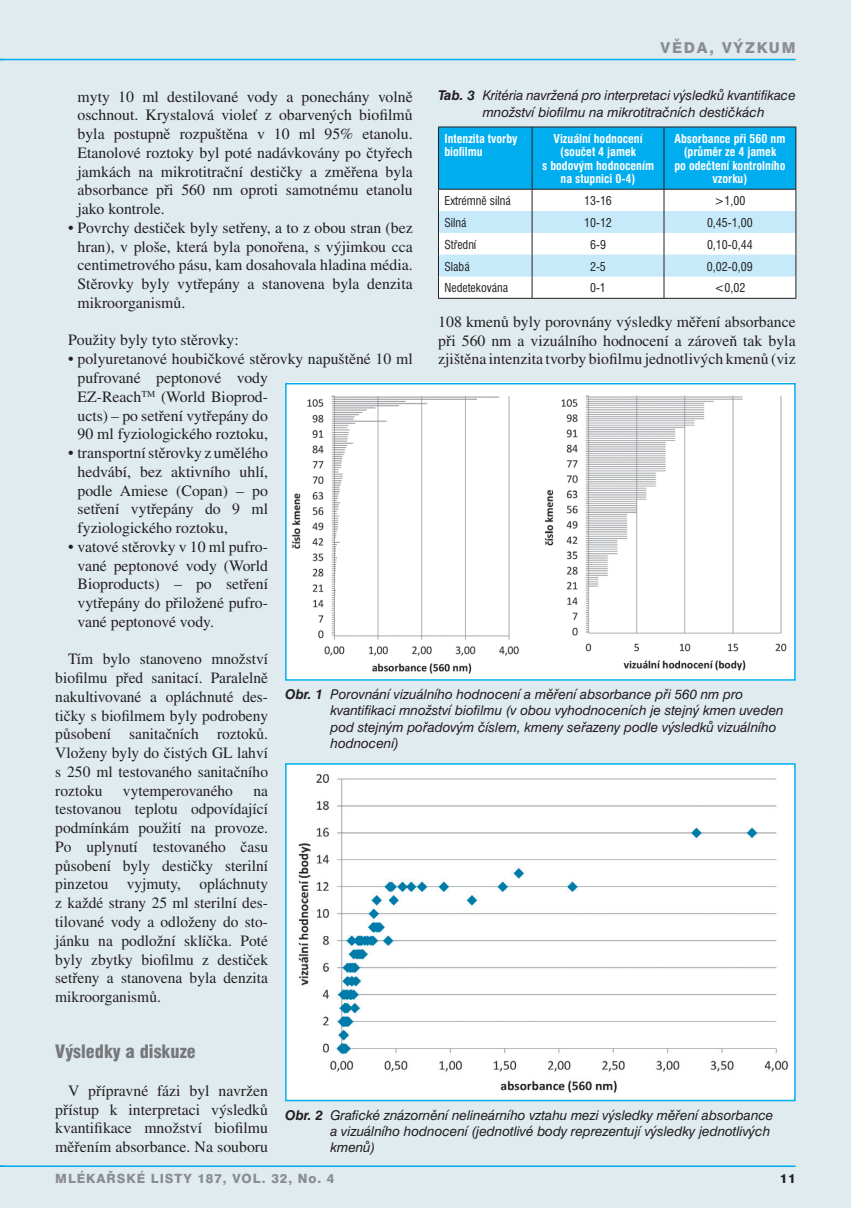
<style>
.page{position:relative;width:851px;height:1208px;background:#fff}
.page>*{position:absolute;margin:0;border:0;box-sizing:border-box;transform-origin:0 0}
.t1{font:900 condensed 18px "Swiss 721 BTCE";color:#76787b}
.t2{font:15.75px/18.8px "Times CE";color:#231f20;text-align:justify}
.t3{font:800 15px "Swiss 721 BTCE";letter-spacing:.12em;color:#8a8c8f}
.t4{font:italic 13.5px/16.2px "Swiss 721 BTCE";color:#231f20}
.t5{font:800 12.75px "Swiss 721 BTCE";letter-spacing:.075em;color:#8a8c8f}
.t6{font:800 12.75px "Swiss 721 BTCE";color:#231f20}
.t7{font:700 condensed 12px/13.5px "Swiss 721 BTCE";color:#fff;text-align:center}
.t8{font:condensed 12px "Swiss 721 BTCE";color:#231f20}
.s1{font-weight:700}
</style>
<div class="page">
<div style="left:0;top:0;width:850px;height:1208px;background:#e0ebf0"></div>
<hr style="left:0;top:59px;width:795px;height:1px;background:#00aeef">
<hr style="left:0;top:1165px;width:795px;height:2px;background:#00aeef">
<svg style="left:438px;top:127px;width:358px;height:171px"></svg>
<hr style="left:438px;top:298px;width:94px;height:1px;background:#231f20">
<hr style="left:532px;top:298px;width:132px;height:1px;background:#231f20">
<hr style="left:664px;top:298px;width:132px;height:1px;background:#231f20">
<img style="left:289px;top:386px;width:503px;height:291px">
<div style="left:285px;top:383px;width:510px;height:297px;border:2px solid #00aeef"></div>
<img style="left:288px;top:771px;width:504px;height:327px">
<div style="left:285px;top:763px;width:510px;height:338px;border:2px solid #00aeef"></div>
<p class="t3" style="left:660px;top:38px;width:137px">VĚDA, VÝZKUM</p>
<p class="t4" style="left:482px;top:87px;width:314px;text-indent:-44px"><span class="s1">Tab. 3</span> Kritéria navržená pro interpretaci výsledků kvantifikace množství biofilmu na mikrotitračních destičkách</p>
<p class="t7" style="left:444px;top:131px;width:74px;text-align:left">Intenzita tvorby biofilmu</p>
<p class="t7" style="left:542px;top:131px;width:113px">Vizuální hodnocení (součet 4 jamek<br>s bodovým hodnocením na stupnici 0-4)</p>
<p class="t7" style="left:674px;top:131px;width:112px">Absorbance při 560 nm (průměr ze 4 jamek<br>po odečtení kontrolního vzorku)</p>
<p class="t8" style="left:444px;top:192px;width:68px">Extrémně silná</p>
<p class="t8" style="left:584px;top:192px;width:29px">13-16</p>
<p class="t8" style="left:714px;top:192px;width:32px">&gt;1,00</p>
<p class="t8" style="left:444px;top:214px;width:24px">Silná</p>
<p class="t8" style="left:584px;top:214px;width:29px">10-12</p>
<p class="t8" style="left:707px;top:214px;width:47px">0,45-1,00</p>
<p class="t8" style="left:444px;top:236px;width:33px">Střední</p>
<p class="t8" style="left:590px;top:236px;width:17px">6-9</p>
<p class="t8" style="left:706px;top:236px;width:47px">0,10-0,44</p>
<p class="t8" style="left:444px;top:258px;width:27px">Slabá</p>
<p class="t8" style="left:590px;top:258px;width:17px">2-5</p>
<p class="t8" style="left:706px;top:258px;width:47px">0,02-0,09</p>
<p class="t8" style="left:444px;top:280px;width:65px">Nedetekována</p>
<p class="t8" style="left:590px;top:280px;width:17px">0-1</p>
<p class="t8" style="left:714px;top:280px;width:32px">&lt;0,02</p>
<p class="t2" style="left:77px;top:87px;width:336px">myty 10 ml destilované vody a ponechány volně oschnout. Krystalová violeť z obarvených biofilmů byla postupně rozpuštěna v 10 ml 95% etanolu.<br>Etanolové roztoky byl poté nadávkovány po čtyřech jamkách na mikrotitrační destičky a změřena byla absorbance při 560 nm oproti samotnému etanolu jako kontrole.</p>
<p class="t2" style="left:77px;top:218px;width:336px;text-indent:-9px">• Povrchy destiček byly setřeny, a to z obou stran (bez hran), v ploše, která byla ponořena, s výjimkou cca centimetrového pásu, kam dosahovala hladina média.<br>Stěrovky byly vytřepány a stanovena byla denzita mikroorganismů.</p>
<p class="t2" style="left:68px;top:330px;width:172px">Použity byly tyto stěrovky:</p>
<p class="t2" style="left:77px;top:349px;width:336px;text-align:left;text-indent:-9px">• polyuretanové houbičkové stěrovky napuštěné 10 ml pufrované peptonové vody<br>EZ-Reach<sup>TM</sup> (World Bioprod-<br>ucts) – po setření vytřepány do<br>90 ml fyziologického roztoku,</p>
<p class="t2" style="left:77px;top:443px;width:192px;text-indent:-9px">• transportní stěrovky z umělého hedvábí, bez aktivního uhlí, podle Amiese (Copan) – po setření vytřepány do 9 ml fyziologického roztoku,</p>
<p class="t2" style="left:77px;top:537px;width:192px;text-indent:-9px">• vatové stěrovky v 10 ml pufro&shy;vané peptonové vody (World Bioproducts) – po setření vytřepány do přiložené pufro&shy;vané peptonové vody.</p>
<p class="t2" style="left:55px;top:649px;width:214px;text-indent:13px">Tím bylo stanoveno množství biofilmu před sanitací. Paralelně nakultivované a opláchnuté des&shy;tičky s biofilmem byly podrobeny působení sanitačních roztoků.<br>Vloženy byly do čistých GL lahví s 250 ml testovaného sanitačního roztoku</p>
<p class="t2" style="left:438px;top:312px;width:359px">108 kmenů byly porovnány výsledky měření absorbance při 560 nm a vizuálního hodnocení a zároveň tak byla zjištěna intenzita tvorby biofilmu jednotlivých kmenů (viz</p>
<p class="t4" style="left:330px;top:685px;width:454px;text-indent:-45px"><span class="s1">Obr. 1</span> Porovnání vizuálního hodnocení a měření absorbance při 560 nm pro kvantifikaci množství biofilmu (v obou vyhodnoceních je stejný kmen uveden pod stejným pořadovým číslem, kmeny seřazeny podle výsledků vizuálního hodnocení)</p>
<p class="t2" style="left:123px;top:781px;width:111px">vytemperovaného</p>
<p class="t2" style="left:55px;top:781px;width:214px;text-indent:198px">na testovanou teplotu odpovídající podmínkám použití na provoze.<br>Po uplynutí testovaného času působení byly destičky sterilní pinzetou vyjmuty, opláchnuty z každé strany 25 ml sterilní des&shy;tilované vody a odloženy do sto&shy;jánku na podložní sklíčka. Poté byly zbytky biofilmu z destiček setřeny a stanovena byla denzita mikroorganismů.</p>
<p class="t1" style="left:55px;top:1039px;width:142px">Výsledky a diskuze</p>
<p class="t2" style="left:55px;top:1081px;width:214px;text-indent:13px">V přípravné fázi byl navržen přístup k interpretaci výsledků kvantifikace množství biofilmu měřením absorbance. Na souboru</p>
<p class="t4" style="left:330px;top:1106px;width:444px;text-indent:-45px"><span class="s1">Obr. 2</span> Grafické znázornění nelineárního vztahu mezi výsledky měření absorbance a vizuálního hodnocení (jednotlivé body reprezentují výsledky jednotlivých kmenů)</p>
<p class="t5" style="left:55px;top:1170px;width:280px">MLÉKAŘSKÉ LISTY 187, VOL. 32, NO. 4</p>
<p class="t6" style="left:779px;top:1170px;width:18px">11</p>
</div>
